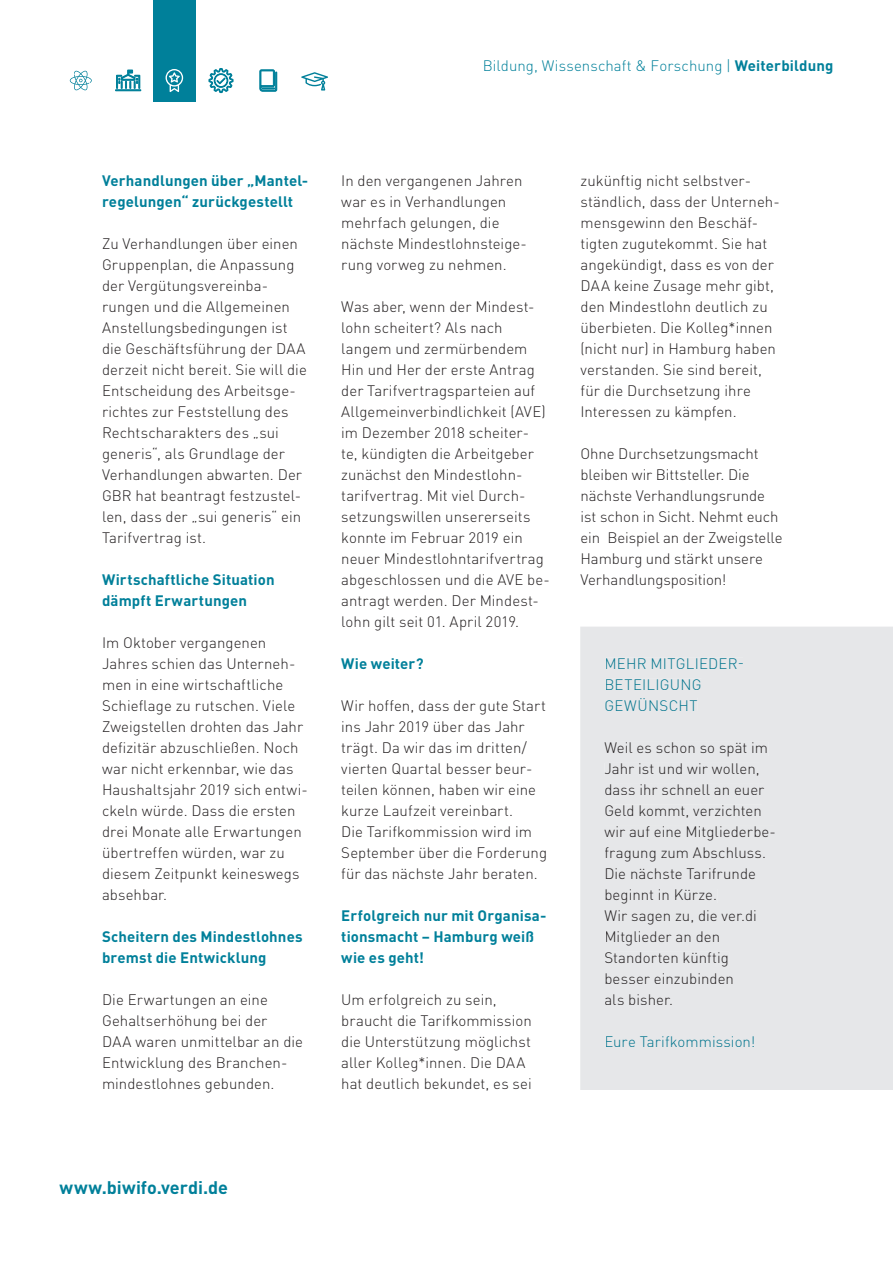
<style>
.page{position:relative;width:893px;height:1263px;background:#fff}
.page>*{position:absolute;margin:0;border:0;box-sizing:border-box;transform-origin:0 0}
.t1{font:700 18px "DIN Pro";letter-spacing:.005em;color:#00809a}
.t2{font:300 15px/21px "DIN Pro";letter-spacing:.005em;color:#231f20}
.t3{font:700 15px/21px "DIN Pro";letter-spacing:.01em;color:#00809a}
.t4{font:300 15px/21px "DIN Pro";letter-spacing:.01em;color:#00748d}
.t5{font:300 15px "DIN Pro";letter-spacing:.005em;color:#00809a}
.s1{font-weight:700}
</style>
<div class="page">
<div style="left:580px;top:627px;width:313px;height:463px;background:#e6e7e9"></div>
<div style="left:153px;top:0;width:43px;height:102px;background:#00809a"></div>
<svg style="left:301px;top:72px;width:27px;height:19px"></svg>
<svg style="left:70px;top:70px;width:22px;height:20px"></svg>
<svg style="left:260px;top:70px;width:17px;height:21px"></svg>
<svg style="left:209px;top:68px;width:24px;height:26px"></svg>
<svg style="left:166px;top:69px;width:17px;height:23px"></svg>
<svg style="left:115px;top:70px;width:26px;height:21px"></svg>
<div style="left:606px;top:658px;width:137px;height:11px;background:#e6e7e9"></div>
<div style="left:606px;top:679px;width:95px;height:11px;background:#e6e7e9"></div>
<div style="left:606px;top:698px;width:91px;height:13px;background:#e6e7e9"></div>
<div style="left:605px;top:742px;width:163px;height:14px;background:#e6e7e9"></div>
<div style="left:605px;top:763px;width:155px;height:13px;background:#e6e7e9"></div>
<div style="left:605px;top:784px;width:159px;height:11px;background:#e6e7e9"></div>
<div style="left:606px;top:805px;width:156px;height:13px;background:#e6e7e9"></div>
<div style="left:605px;top:826px;width:170px;height:14px;background:#e6e7e9"></div>
<div style="left:605px;top:847px;width:161px;height:14px;background:#e6e7e9"></div>
<div style="left:606px;top:868px;width:150px;height:11px;background:#e6e7e9"></div>
<div style="left:606px;top:889px;width:111px;height:14px;background:#e6e7e9"></div>
<div style="left:605px;top:910px;width:152px;height:14px;background:#e6e7e9"></div>
<div style="left:606px;top:931px;width:114px;height:14px;background:#e6e7e9"></div>
<div style="left:605px;top:952px;width:124px;height:14px;background:#e6e7e9"></div>
<div style="left:606px;top:973px;width:128px;height:11px;background:#e6e7e9"></div>
<div style="left:605px;top:994px;width:68px;height:11px;background:#e6e7e9"></div>
<div style="left:606px;top:1036px;width:148px;height:11px;background:#e6e7e9"></div>
<p class="t5" style="left:483px;top:55px;width:352px">Bildung, Wissenschaft &amp; Forschung | <span class="s1">Weiterbildung</span></p>
<p class="t3" style="left:102px;top:169px;width:208px">Verhandlungen über „Mantel&shy;regelungen“ zurückgestellt</p>
<p class="t2" style="left:102px;top:232px;width:206px">Zu Verhandlungen über einen<br>Gruppenplan, die Anpassung der Vergütungsvereinba&shy;rungen und die Allgemeinen<br>Anstellungsbedingungen ist die Geschäftsführung der DAA derzeit nicht bereit. Sie will die<br>Entscheidung des Arbeitsge&shy;richtes zur Feststellung des<br>Rechtscharakters des „sui generis“, als Grundlage der<br>Verhandlungen abwarten. Der<br>GBR hat beantragt festzustel&shy;len, dass der „sui generis“ ein<br>Tarifvertrag ist.</p>
<p class="t3" style="left:102px;top:568px;width:174px">Wirtschaftliche Situation dämpft Erwartungen</p>
<p class="t2" style="left:102px;top:631px;width:207px">Im Oktober vergangenen<br>Jahres schien das Unterneh&shy;men in eine wirtschaftliche<br>Schieflage zu rutschen. Viele<br>Zweigstellen drohten das Jahr defizitär abzuschließen. Noch war nicht erkennbar, wie das<br>Haushaltsjahr 2019 sich entwi&shy;ckeln würde. Dass die ersten drei Monate alle Erwartungen übertreffen würden, war zu diesem Zeitpunkt keineswegs absehbar.</p>
<p class="t3" style="left:102px;top:925px;width:202px">Scheitern des Mindestlohnes bremst die Entwicklung</p>
<p class="t2" style="left:102px;top:988px;width:203px">Die Erwartungen an eine<br>Gehaltserhöhung bei der<br>DAA waren unmittelbar an die<br>Entwicklung des Branchen&shy;mindestlohnes gebunden.</p>
<p class="t2" style="left:341px;top:169px;width:187px">In den vergangenen Jahren war es in Verhandlungen mehrfach gelungen, die nächste Mindestlohnsteige&shy;rung vorweg zu nehmen.</p>
<p class="t2" style="left:341px;top:295px;width:210px">Was aber, wenn der Mindest&shy;lohn scheitert? Als nach langem und zermürbendem<br>Hin und Her der erste Antrag der Tarifvertragsparteien auf<br>Allgemeinverbindlichkeit (AVE) im Dezember 2018 scheiter-<br>te, kündigten die Arbeitgeber zunächst den Mindestlohn&shy;tarifvertrag. Mit viel Durch&shy;setzungswillen unsererseits konnte im Februar 2019 ein neuer Mindestlohntarifvertrag abgeschlossen und die AVE be&shy;antragt werden. Der Mindest&shy;lohn gilt seit 01. April 2019.</p>
<p class="t3" style="left:341px;top:652px;width:84px">Wie weiter?</p>
<p class="t2" style="left:341px;top:694px;width:207px">Wir hoffen, dass der gute Start ins Jahr 2019 über das Jahr trägt. Da wir das im dritten/ vierten Quartal besser beur&shy;teilen können, haben wir eine kurze Laufzeit vereinbart.<br>Die Tarifkommission wird im<br>September über die Forderung für das nächste Jahr beraten.</p>
<p class="t3" style="left:341px;top:904px;width:207px">Erfolgreich nur mit Organisa&shy;tionsmacht – Hamburg weiß wie es geht!</p>
<p class="t2" style="left:341px;top:988px;width:192px">Um erfolgreich zu sein, braucht die Tarifkommission die Unterstützung möglichst aller Kolleg*innen. Die DAA hat deutlich bekundet, es sei</p>
<p class="t2" style="left:580px;top:169px;width:201px">zukünftig nicht selbstver&shy;ständlich, dass der Unterneh&shy;mensgewinn den Beschäf&shy;tigten zugutekommt. Sie hat angekündigt, dass es von der<br>DAA keine Zusage mehr gibt, den Mindestlohn deutlich zu überbieten. Die Kolleg*innen (nicht nur) in Hamburg haben verstanden. Sie sind bereit, für die Durchsetzung ihre<br>Interessen zu kämpfen.</p>
<p class="t2" style="left:580px;top:442px;width:204px">Ohne Durchsetzungsmacht bleiben wir Bittsteller. Die nächste Verhandlungsrunde ist schon in Sicht. Nehmt euch ein Beispiel an der Zweigstelle<br>Hamburg und stärkt unsere<br>Verhandlungsposition!</p>
<p class="t4" style="left:604px;top:652px;width:141px">MEHR MITGLIEDER-<br>BETEILIGUNG<br>GEWÜNSCHT</p>
<p class="t2" style="left:604px;top:736px;width:173px">Weil es schon so spät im<br>Jahr ist und wir wollen, dass ihr schnell an euer<br>Geld kommt, verzichten wir auf eine Mitgliederbe&shy;fragung zum Abschluss.<br>Die nächste Tarifrunde beginnt in Kürze.<br>Wir sagen zu, die ver.di<br>Mitglieder an den<br>Standorten künftig besser einzubinden<br>als bisher.</p>
<p class="t4" style="left:604px;top:1030px;width:152px">Eure Tarifkommission!</p>
<p class="t1" style="left:60px;top:1175px;width:170px">www.biwifo.verdi.de</p>
</div>
